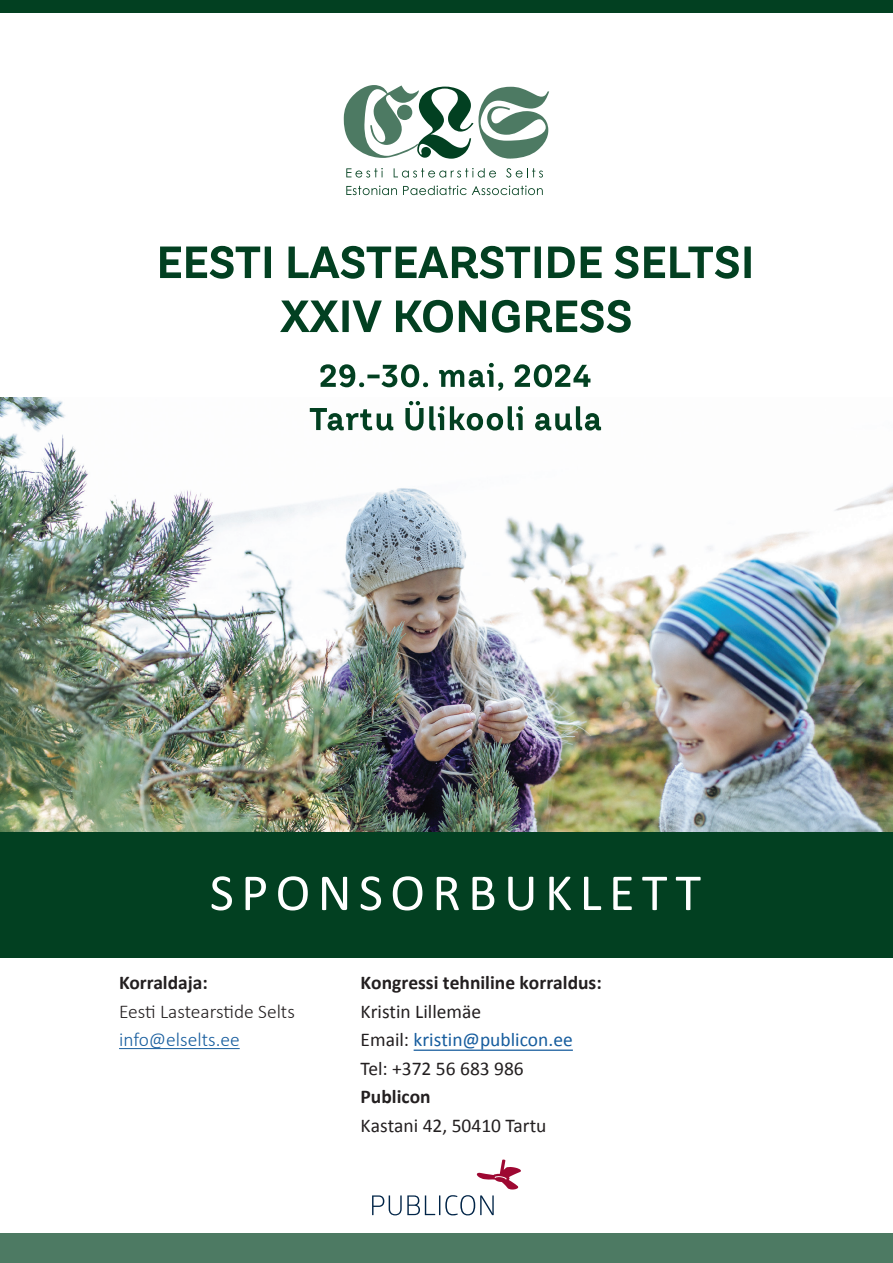
<style>
.page{position:relative;width:893px;height:1263px;background:#fff}
.page>*{position:absolute;margin:0;border:0;box-sizing:border-box;transform-origin:0 0}
.t1{font:52.5px "Calibri";letter-spacing:.14em;color:#fff}
.t2{font:19.5px/28.5px "Calibri";color:#231f20}
.t3{font:700 19.5px "Calibri";color:#231f20}
.t4{font:300 19.5px "Calibri";color:#231f20}
.t5{font:300 19.5px "Calibri";color:#175d9e}
.s1{color:#175d9e}
</style>
<div class="page">
<img style="left:0;top:397px;width:893px;height:435px">
<svg style="left:160px;top:246px;width:591px;height:33px"></svg>
<svg style="left:280px;top:300px;width:351px;height:33px"></svg>
<svg style="left:320px;top:363px;width:270px;height:28px"></svg>
<svg style="left:310px;top:401px;width:291px;height:29px"></svg>
<svg style="left:346px;top:168px;width:37px;height:10px"></svg>
<svg style="left:394px;top:168px;width:102px;height:10px"></svg>
<svg style="left:506px;top:168px;width:37px;height:10px"></svg>
<svg style="left:346px;top:186px;width:51px;height:9px"></svg>
<svg style="left:403px;top:186px;width:140px;height:9px"></svg>
<svg style="left:344px;top:85px;width:205px;height:74px"></svg>
<div style="left:397px;top:105px;width:15px;height:15px;background:#4d7a63;border-radius:50%"></div>
<div style="left:0;top:832px;width:893px;height:125px;background:#024021"></div>
<div style="left:0;top:0;width:893px;height:13px;background:#024021"></div>
<hr style="left:119px;top:1048px;width:121px;height:1px;background:#175d9e">
<hr style="left:414px;top:1049px;width:159px;height:2px;background:#175d9e">
<svg style="left:372px;top:1195px;width:122px;height:20px"></svg>
<svg style="left:477px;top:1159px;width:44px;height:30px"></svg>
<div style="left:0;top:1233px;width:893px;height:30px;background:#4d7a63"></div>
<h1 class="t1" style="left:210px;top:859px;width:493px">SPONSORBUKLETT</h1>
<p class="t3" style="left:119px;top:969px;width:90px">Korraldaja:</p>
<p class="t4" style="left:119px;top:999px;width:177px">Eesti Lastearstide Selts</p>
<p class="t5" style="left:119px;top:1027px;width:122px">info@elselts.ee</p>
<p class="t3" style="left:361px;top:969px;width:243px">Kongressi tehniline korraldus:</p>
<p class="t2" style="left:361px;top:997px;width:214px">Kristin Lillemäe<br>Email: <span class="s1">kristin@publicon.ee<br></span>Tel: +372 56 683 986</p>
<p class="t3" style="left:361px;top:1083px;width:72px">Publicon</p>
<p class="t2" style="left:361px;top:1111px;width:187px">Kastani 42, 50410 Tartu</p>
</div>
